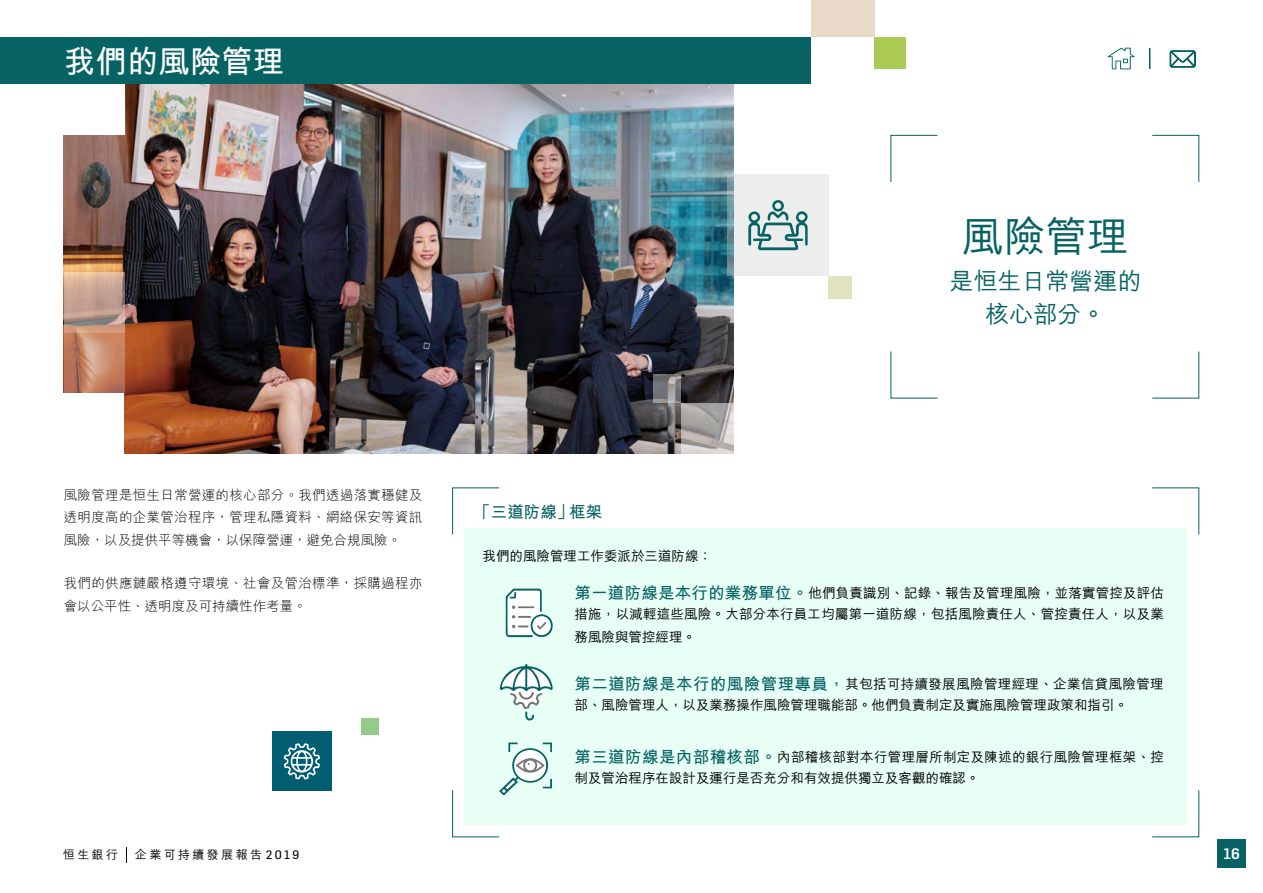
<style>
.page{position:relative;width:1263px;height:893px;background:#fff}
.page>*{position:absolute;margin:0;border:0;box-sizing:border-box;transform-origin:0 0}
.t1{font:500 41.7px "M Hei HK";color:#076264}
.t2{font:700 31.5px "M Hei HK";color:#fff}
.t3{font:500 24px/33px "M Hei HK";color:#076264;text-align:center}
.t4{font:700 16.5px "M Hei HK";color:#076264}
.t5{font:500 15px "Flama";color:#fff}
.t6{font:500 13.5px/21px "M Hei HK";letter-spacing:.015em;color:#000}
.t7{font:300 13.5px/22.5px "M Hei HK";letter-spacing:.02em;color:#000;text-align:justify}
.t8{font:500 12px "M Hei HK";letter-spacing:.2em;color:#000}
.s1{font-family:"Flama Basic";font-weight:400}
.s2{font-weight:700;font-size:16.5px;color:#076264}
</style>
<div class="page">
<img style="left:64px;top:84px;width:669px;height:369px">
<svg style="left:64px;top:333px;width:60px;height:61px;background:#c4856a"></svg>
<svg style="left:126px;top:847px;width:1px;height:16px"></svg>
<div style="left:0;top:75px;width:124px;height:60px;background:#fff"></div>
<div style="left:811px;top:0;width:63px;height:37px;background:#e8d9c8"></div>
<div style="left:874px;top:37px;width:32px;height:32px;background:#aaca54"></div>
<div style="left:0;top:37px;width:811px;height:47px;background:#076264"></div>
<div style="left:829px;top:276px;width:23px;height:23px;background:#e1e2bf"></div>
<svg style="left:64px;top:273px;width:60px;height:60px;background:#c3a08f"></svg>
<svg style="left:653px;top:374px;width:28px;height:29px"></svg>
<svg style="left:681px;top:403px;width:52px;height:51px;background:#b3afae"></svg>
<div style="left:57px;top:394px;width:67px;height:70px;background:#fff"></div>
<div style="left:272px;top:732px;width:59px;height:59px;background:#005d72"></div>
<svg style="left:284px;top:743px;width:36px;height:37px"></svg>
<div style="left:361px;top:718px;width:17px;height:17px;background:#94cb8b"></div>
<svg style="left:727px;top:174px;width:102px;height:102px;background:#dfe4e5"></svg>
<svg style="left:747px;top:200px;width:62px;height:50px;background:#a7c3c4"></svg>
<div style="left:465px;top:528px;width:722px;height:297px;background:#e7fff4"></div>
<svg style="left:890px;top:135px;width:48px;height:47px"></svg>
<svg style="left:1152px;top:135px;width:47px;height:47px"></svg>
<svg style="left:890px;top:351px;width:48px;height:48px"></svg>
<svg style="left:1152px;top:351px;width:47px;height:48px"></svg>
<svg style="left:452px;top:487px;width:48px;height:48px"></svg>
<svg style="left:1152px;top:487px;width:47px;height:48px"></svg>
<svg style="left:1152px;top:790px;width:47px;height:48px"></svg>
<svg style="left:500px;top:664px;width:53px;height:57px"></svg>
<svg style="left:452px;top:742px;width:100px;height:96px"></svg>
<svg style="left:506px;top:589px;width:47px;height:48px"></svg>
<div style="left:1217px;top:839px;width:29px;height:28px;background:#076264"></div>
<svg style="left:1149px;top:48px;width:1px;height:21px"></svg>
<img style="left:1112px;top:47px;width:19px;height:23px">
<svg style="left:1169px;top:50px;width:27px;height:18px"></svg>
<svg style="left:1108px;top:48px;width:27px;height:21px"></svg>
<h2 class="t2" style="left:64px;top:38px;width:222px">我們的風險管理</h2>
<h1 class="t1" style="left:962px;top:206px;width:168px">風險管理</h1>
<h3 class="t3" style="left:949px;top:262px;width:193px">是恒生日常營運的核心部分。</h3>
<p class="t7" style="left:64px;top:483px;width:360px">風險管理是恒生日常營運的核心部分。我們透過落實穩健及透明度高的企業管治程序，管理私隱資料、網絡保安等資訊風險，以及提供平等機會，以保障營運，避免合規風險。</p>
<p class="t7" style="left:64px;top:572px;width:360px">我們的供應鏈嚴格遵守環境、社會及管治標準，採購過程亦會以公平性、透明度及可持續性作考量。</p>
<p class="t8" style="left:63px;top:846px;width:57px">恒生銀行</p>
<p class="t8" style="left:135px;top:846px;width:166px">企業可持續發展報告<span class="s1">2019</span></p>
<p class="t4" style="left:474px;top:500px;width:129px">「三道防線」框架</p>
<p class="t6" style="left:483px;top:545px;width:231px">我們的風險管理工作委派於三道防線：</p>
<p class="t6" style="left:574px;top:582px;width:591px"><span class="s2">第一道防線是本行的業務單位。</span>他們負責識別、記錄、報告及管理風險，並落實管控及評估措施，以減輕這些風險。大部分本行員工均屬第一道防線，包括風險責任人、管控責任人，以及業</p>
<p class="t6" style="left:574px;top:625px;width:123px">務風險與管控經理。</p>
<p class="t6" style="left:574px;top:673px;width:591px"><span class="s2">第二道防線是本行的風險管理專員，</span>其包括可持續發展風險管理經理、企業信貸風險管理部、風險管理人，以及業務操作風險管理職能部。他們負責制定及實施風險管理政策和指引。</p>
<p class="t6" style="left:574px;top:745px;width:591px"><span class="s2">第三道防線是內部稽核部。</span>內部稽核部對本行管理層所制定及陳述的銀行風險管理框架、控制及管治程序在設計及運行是否充分和有效提供獨立及客觀的確認。</p>
<p class="t5" style="left:1223px;top:842px;width:18px">16</p>
</div>
